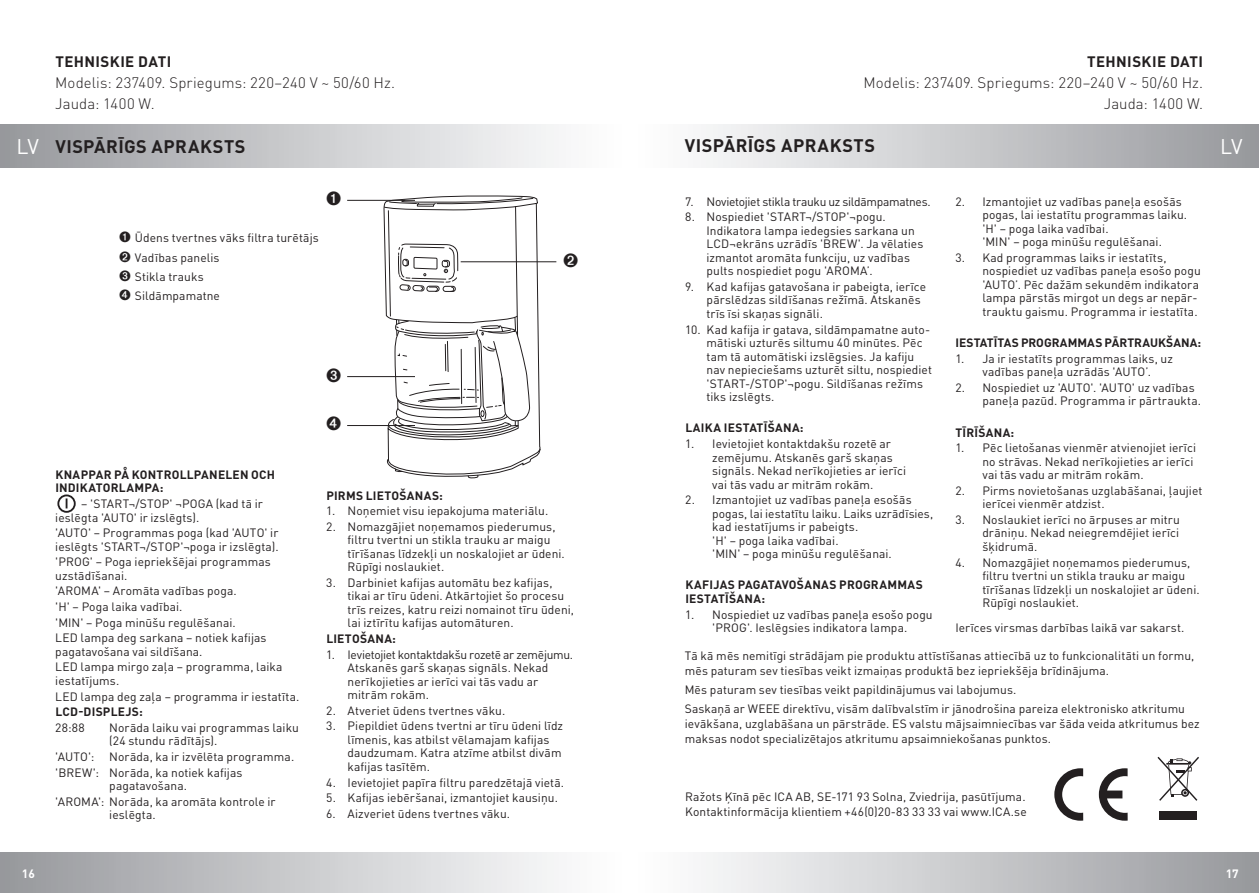
<style>
.page{position:relative;width:1259px;height:893px;background:#fff}
.page>*{position:absolute;margin:0;border:0;box-sizing:border-box;transform-origin:0 0}
.t1{font:21px "DIN Pro";color:#fff}
.t2{font:700 18px "DIN Pro";letter-spacing:.03em;color:#231f20}
.t3{font:300 15px/21px "DIN Pro";letter-spacing:.01em;color:#231f20;text-align:right}
.t4{font:700 15px "DIN Pro";letter-spacing:.025em;color:#231f20}
.t5{font:12px/13.5px "DIN Pro";letter-spacing:.005em;color:#231f20}
.t6{font:700 12px/13.5px "DIN Pro";letter-spacing:.02em;color:#231f20}
.t7{font:12px "DIN Pro";letter-spacing:-.025em;color:#231f20}
.t8{font:700 12px "DIN Pro";color:#231f20}
.t9{font:700 12px "DIN Pro";color:#fff}
.s1{font-weight:400;font-size:21px;color:#fff}
</style>
<div class="page">
<div style="left:629px;top:852px;width:630px;height:41px;background:linear-gradient(to right,#fff,#989a9e)"></div>
<div style="left:629px;top:125px;width:630px;height:42px;background:linear-gradient(to right,#fff,#989a9e)"></div>
<div style="left:0;top:852px;width:629px;height:41px;background:linear-gradient(to right,#98999d,#fff)"></div>
<div style="left:0;top:125px;width:629px;height:42px;background:linear-gradient(to right,#98999e,#fff)"></div>
<svg style="left:1054px;top:768px;width:29px;height:53px"></svg>
<svg style="left:1099px;top:768px;width:28px;height:53px"></svg>
<div style="left:1160px;top:811px;width:37px;height:8px;background:#231f20"></div>
<svg style="left:1157px;top:756px;width:42px;height:45px"></svg>
<div style="left:57px;top:494px;width:19px;height:19px;border:2px solid #231f20;border-radius:50%"></div>
<hr style="left:347px;top:376px;width:68px;height:1px;background:#231f20">
<hr style="left:347px;top:200px;width:68px;height:1px;background:#231f20">
<hr style="left:461px;top:261px;width:95px;height:1px;background:#231f20">
<hr style="left:347px;top:425px;width:68px;height:1px;background:#231f20">
<svg style="left:376px;top:195px;width:167px;height:284px"></svg>
<p class="t4" style="left:55px;top:51px;width:117px">TEHNISKIE DATI</p>
<p class="t3" style="left:55px;top:71px;width:341px;text-align:left">Modelis: 237409. Spriegums: 220–240 V ~ 50/60 Hz.<br>Jauda: 1400 W.</p>
<p class="t4" style="left:1087px;top:51px;width:117px">TEHNISKIE DATI</p>
<p class="t3" style="left:863px;top:71px;width:341px">Modelis: 237409. Spriegums: 220–240 V ~ 50/60 Hz.<br>Jauda: 1400 W.</p>
<h2 class="t2" style="left:685px;top:134px;width:192px">VISPĀRĪGS APRAKSTS</h2>
<h2 class="t2" style="left:16px;top:134px;width:231px"><span class="s1">LV</span> VISPĀRĪGS APRAKSTS</h2>
<h1 class="t1" style="left:1220px;top:132px;width:24px">LV</h1>
<p class="t5" style="left:119px;top:228px;width:201px;line-height:19.2px">➊ Ūdens tvertnes vāks filtra turētājs<br>➋ Vadības panelis<br>➌ Stikla trauks<br>➍ Sildāmpamatne</p>
<p class="t6" style="left:55px;top:467px;width:221px">KNAPPAR PÅ KONTROLLPANELEN OCH<br>INDIKATORLAMPA:</p>
<p class="t5" style="left:55px;top:496px;width:209px;text-indent:26px">– 'START¬/STOP' ¬POGA (kad tā ir ieslēgta 'AUTO' ir izslēgts).</p>
<p class="t5" style="left:55px;top:526px;width:225px">'AUTO' – Programmas poga (kad 'AUTO' ir ieslēgts 'START¬/STOP'¬poga ir izslēgta).</p>
<p class="t5" style="left:55px;top:555px;width:217px">'PROG' – Poga iepriekšējai programmas uzstādīšanai.</p>
<p class="t5" style="left:55px;top:583px;width:213px;line-height:15.6px">'AROMA' – Aromāta vadības poga.<br>'H' – Poga laika vadībai.<br>'MIN' – Poga minūšu regulēšanai.<br>LED lampa deg sarkana – notiek kafijas</p>
<p class="t5" style="left:55px;top:643px;width:229px;line-height:15.6px">pagatavošana vai sildīšana.<br>LED lampa mirgo zaļa – programma, laika</p>
<p class="t5" style="left:55px;top:672px;width:246px;line-height:15.6px">iestatījums.<br>LED lampa deg zaļa – programma ir iestatīta.</p>
<p class="t6" style="left:55px;top:705px;width:89px">LCD-DISPLEJS:</p>
<p class="t5" style="left:55px;top:720px;width:31px">28:88</p>
<p class="t5" style="left:109px;top:720px;width:191px">Norāda laiku vai programmas laiku (24 stundu rādītājs).</p>
<p class="t5" style="left:55px;top:749px;width:40px">'AUTO':</p>
<p class="t5" style="left:55px;top:748px;width:240px;line-height:15.6px;text-indent:54px">Norāda, ka ir izvēlēta programma. 'BREW': Norāda, ka notiek kafijas</p>
<p class="t5" style="left:55px;top:777px;width:222px;line-height:15.6px;text-indent:54px">pagatavošana.<br>'AROMA': Norāda, ka aromāta kontrole ir</p>
<p class="t5" style="left:109px;top:808px;width:48px">ieslēgta.</p>
<p class="t6" style="left:326px;top:488px;width:118px">PIRMS LIETOŠANAS:</p>
<p class="t5" style="left:326px;top:504px;width:223px">1. Noņemiet visu iepakojuma materiālu.</p>
<p class="t5" style="left:347px;top:519px;width:219px;text-indent:-21px">2. Nomazgājiet noņemamos piederumus, filtru tvertni un stikla trauku ar maigu tīrīšanas līdzekļi un noskalojiet ar ūdeni.<br>Rūpīgi noslaukiet.</p>
<p class="t5" style="left:347px;top:575px;width:228px;text-indent:-21px">3. Darbiniet kafijas automātu bez kafijas, tikai ar tīru ūdeni. Atkārtojiet šo procesu trīs reizes, katru reizi nomainot tīru ūdeni, lai iztīrītu kafijas automāturen.</p>
<p class="t6" style="left:326px;top:631px;width:71px">LIETOŠANA:</p>
<p class="t5" style="left:347px;top:647px;width:227px;text-indent:-21px">1. Ievietojiet kontaktdakšu rozetē ar zemējumu.<br>Atskanēs garš skaņas signāls. Nekad nerīkojieties ar ierīci vai tās vadu ar mitrām rokām.</p>
<p class="t5" style="left:326px;top:703px;width:180px">2. Atveriet ūdens tvertnes vāku.</p>
<p class="t5" style="left:347px;top:719px;width:217px;text-indent:-21px">3. Piepildiet ūdens tvertni ar tīru ūdeni līdz līmenis, kas atbilst vēlamajam kafijas daudzumam. Katra atzīme atbilst divām kafijas tasītēm.</p>
<p class="t5" style="left:326px;top:775px;width:239px">4. Ievietojiet papīra filtru paredzētajā vietā.</p>
<p class="t5" style="left:326px;top:791px;width:233px">5. Kafijas iebēršanai, izmantojiet kausiņu.</p>
<p class="t5" style="left:326px;top:806px;width:185px">6. Aizveriet ūdens tvertnes vāku.</p>
<p class="t7" style="left:685px;top:193px;width:247px">7. Novietojiet stikla trauku uz sildāmpamatnes.</p>
<p class="t5" style="left:706px;top:210px;width:218px;text-indent:-21px">8. Nospiediet 'START¬/STOP'¬pogu.<br>Indikatora lampa iedegsies sarkana un LCD¬ekrāns uzrādīs 'BREW'. Ja vēlaties izmantot aromāta funkciju, uz vadības pults nospiediet pogu 'AROMA’.</p>
<p class="t5" style="left:706px;top:279px;width:221px;text-indent:-21px">9. Kad kafijas gatavošana ir pabeigta, ierīce pārslēdzas sildīšanas režīmā. Atskanēs trīs īsi skaņas signāli.</p>
<p class="t5" style="left:706px;top:322px;width:227px;text-indent:-21px">10. Kad kafija ir gatava, sildāmpamatne auto&shy;mātiski uzturēs siltumu 40 minūtes. Pēc tam tā automātiski izslēgsies. Ja kafiju nav nepieciešams uzturēt siltu, nospiediet 'START-/STOP'¬pogu. Sildīšanas režīms tiks izslēgts.</p>
<p class="t6" style="left:685px;top:421px;width:120px">LAIKA IESTATĪŠANA:</p>
<p class="t5" style="left:712px;top:436px;width:195px;text-indent:-27px">1. Ievietojiet kontaktdakšu rozetē ar zemējumu. Atskanēs garš skaņas signāls. Nekad nerīkojieties ar ierīci vai tās vadu ar mitrām rokām.</p>
<p class="t5" style="left:712px;top:493px;width:222px;text-indent:-27px">2. Izmantojiet uz vadības paneļa esošās pogas, lai iestatītu laiku. Laiks uzrādīsies, kad iestatījums ir pabeigts.<br>'H' – poga laika vadībai.<br>'MIN' – poga minūšu regulēšanai.</p>
<p class="t6" style="left:685px;top:578px;width:239px">KAFIJAS PAGATAVOŠANAS PROGRAMMAS<br>IESTATĪŠANA:</p>
<p class="t5" style="left:685px;top:607px;width:249px;text-align:center">1. Nospiediet uz vadības paneļa esošo pogu 'PROG'. Ieslēgsies indikatora lampa.</p>
<p class="t5" style="left:982px;top:194px;width:206px;text-indent:-27px">2. Izmantojiet uz vadības paneļa esošās pogas, lai iestatītu programmas laiku. 'H' – poga laika vadībai.<br>'MIN' – poga minūšu regulēšanai.</p>
<p class="t5" style="left:982px;top:250px;width:220px;text-indent:-27px">3. Kad programmas laiks ir iestatīts, nospiediet uz vadības paneļa esošo pogu 'AUTO’. Pēc dažām sekundēm indikatora lampa pārstās mirgot un degs ar nepār&shy;trauktu gaismu. Programma ir iestatīta.</p>
<p class="t8" style="left:955px;top:335px;width:247px">IESTATĪTAS PROGRAMMAS PĀRTRAUKŠANA:</p>
<p class="t5" style="left:955px;top:351px;width:219px;text-align:center">1. Ja ir iestatīts programmas laiks, uz vadības paneļa uzrādās 'AUTO’.</p>
<p class="t5" style="left:982px;top:380px;width:220px;text-indent:-27px">2. Nospiediet uz 'AUTO'. 'AUTO' uz vadības paneļa pazūd. Programma ir pārtraukta.</p>
<p class="t6" style="left:955px;top:425px;width:60px">TĪRĪŠANA:</p>
<p class="t5" style="left:982px;top:441px;width:215px;text-indent:-27px">1. Pēc lietošanas vienmēr atvienojiet ierīci no strāvas. Nekad nerīkojieties ar ierīci vai tās vadu ar mitrām rokām.</p>
<p class="t5" style="left:982px;top:483px;width:221px;text-indent:-27px">2. Pirms novietošanas uzglabāšanai, ļaujiet ierīcei vienmēr atdzist.</p>
<p class="t5" style="left:982px;top:512px;width:199px;text-align:justify;text-indent:-27px">3. Noslaukiet ierīci no ārpuses ar mitru drāniņu. Nekad neiegremdējiet ierīci šķidrumā.</p>
<p class="t5" style="left:982px;top:555px;width:219px;text-indent:-27px">4. Nomazgājiet noņemamos piederumus, filtru tvertni un stikla trauku ar maigu tīrīšanas līdzekļi un noskalojiet ar ūdeni.<br>Rūpīgi noslaukiet.</p>
<p class="t5" style="left:955px;top:621px;width:230px">Ierīces virsmas darbības laikā var sakarst.</p>
<p class="t5" style="left:685px;top:647px;width:511px;line-height:15px">Tā kā mēs nemitīgi strādājam pie produktu attīstīšanas attiecībā uz to funkcionalitāti un formu, mēs paturam sev tiesības veikt izmaiņas produktā bez iepriekšēja brīdinājuma.</p>
<p class="t5" style="left:685px;top:680px;width:502px;line-height:19.2px">Mēs paturam sev tiesības veikt papildinājumus vai labojumus.<br>Saskaņā ar WEEE direktīvu, visām dalībvalstīm ir jānodrošina pareiza elektronisko atkritumu</p>
<p class="t5" style="left:685px;top:716px;width:516px;line-height:15px">ievākšana, uzglabāšana un pārstrāde. ES valstu mājsaimniecības var šāda veida atkritumus bez maksas nodot specializētajos atkritumu apsaimniekošanas punktos.</p>
<p class="t5" style="left:685px;top:789px;width:343px;line-height:15px">Ražots Ķīnā pēc ICA AB, SE-171 93 Solna, Zviedrija, pasūtījuma.<br>Kontaktinformācija klientiem +46(0)20-83 33 33 vai www.ICA.se</p>
<p class="t9" style="left:22px;top:865px;width:15px">16</p>
<p class="t9" style="left:1225px;top:865px;width:15px">17</p>
</div>
